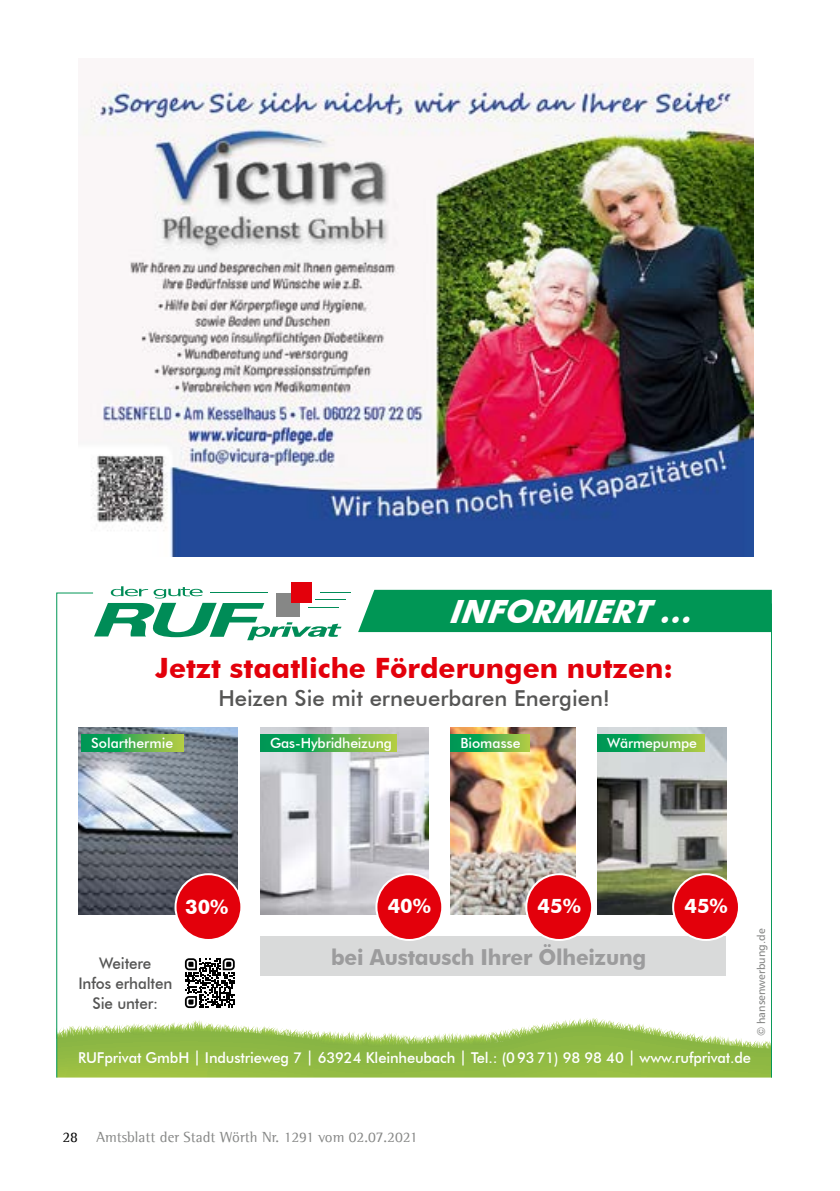
<style>
.page{position:relative;width:840px;height:1191px;background:#fff}
.page>*{position:absolute;margin:0;border:0;box-sizing:border-box;transform-origin:0 0}
.t1{font:italic 700 32px "Futura BT";color:#fff}
.t2{font:700 28px "Futura BT";color:#e3000b}
.t3{font:500 22px "Futura BT";color:#565655}
.t4{font:700 22px "Futura BT";letter-spacing:-.01em;color:#9c9c9d;scale:.95 1}
.t5{font:700 20px "Futura BT";color:#fff}
.t6{font:500 16px/20px "Futura BT";letter-spacing:-.01em;color:#565655;text-align:center;scale:.95 1}
.t7{font:500 15px "Futura BT";letter-spacing:-.01em;color:#fff}
.t8{font:15px "Agfa Rotis Semi Serif";color:#868786}
.t9{font:500 14px "Futura BT";letter-spacing:-.01em;color:#fff}
.t10{font:11px "Humanist 777 BT Roman B";color:#868786}
.s1{color:#000}
</style>
<div class="page">
<div style="left:291px;top:582px;width:20px;height:20px;background:#e3000b"></div>
<img style="left:56px;top:586px;width:716px;height:491px">
<img style="left:82px;top:82px;width:671px;height:475px">
<h1 class="t1" style="left:449px;top:592px;width:252px">INFORMIERT …</h1>
<h2 class="t2" style="left:155px;top:651px;width:518px">Jetzt staatliche Förderungen nutzen:</h2>
<h3 class="t3" style="left:218px;top:684px;width:393px">Heizen Sie mit erneuerbaren Energien!</h3>
<p class="t9" style="left:91px;top:734px;width:83px">Solarthermie</p>
<p class="t9" style="left:460px;top:734px;width:62px">Biomasse</p>
<p class="t9" style="left:606px;top:734px;width:91px">Wärmepumpe</p>
<p class="t9" style="left:270px;top:734px;width:123px">Gas-Hybridheizung</p>
<p class="t6" style="left:78px;top:953px;width:100px">Weitere<br>Infos erhalten<br>Sie unter:</p>
<h3 class="t5" style="left:185px;top:894px;width:45px">30%</h3>
<h3 class="t5" style="left:537px;top:893px;width:45px">45%</h3>
<h3 class="t5" style="left:684px;top:893px;width:45px">45%</h3>
<h3 class="t5" style="left:387px;top:893px;width:45px">40%</h3>
<h3 class="t4" style="left:331px;top:943px;width:333px">bei Austausch Ihrer Ölheizung</h3>
<p class="t10" style="left:754px;top:1036px;width:109px;rotate:-90deg">© hansenwerbung.de</p>
<p class="t7" style="left:78px;top:1049px;width:674px">RUFprivat GmbH | Industrieweg 7 | 63924 Kleinheubach | Tel.: (09371) 98 98 40 | www.rufprivat.de</p>
<p class="t8" style="left:62px;top:1128px;width:356px"><span class="s1">28</span> Amtsblatt der Stadt Wörth Nr. 1291 vom 02.07.2021</p>
</div>
